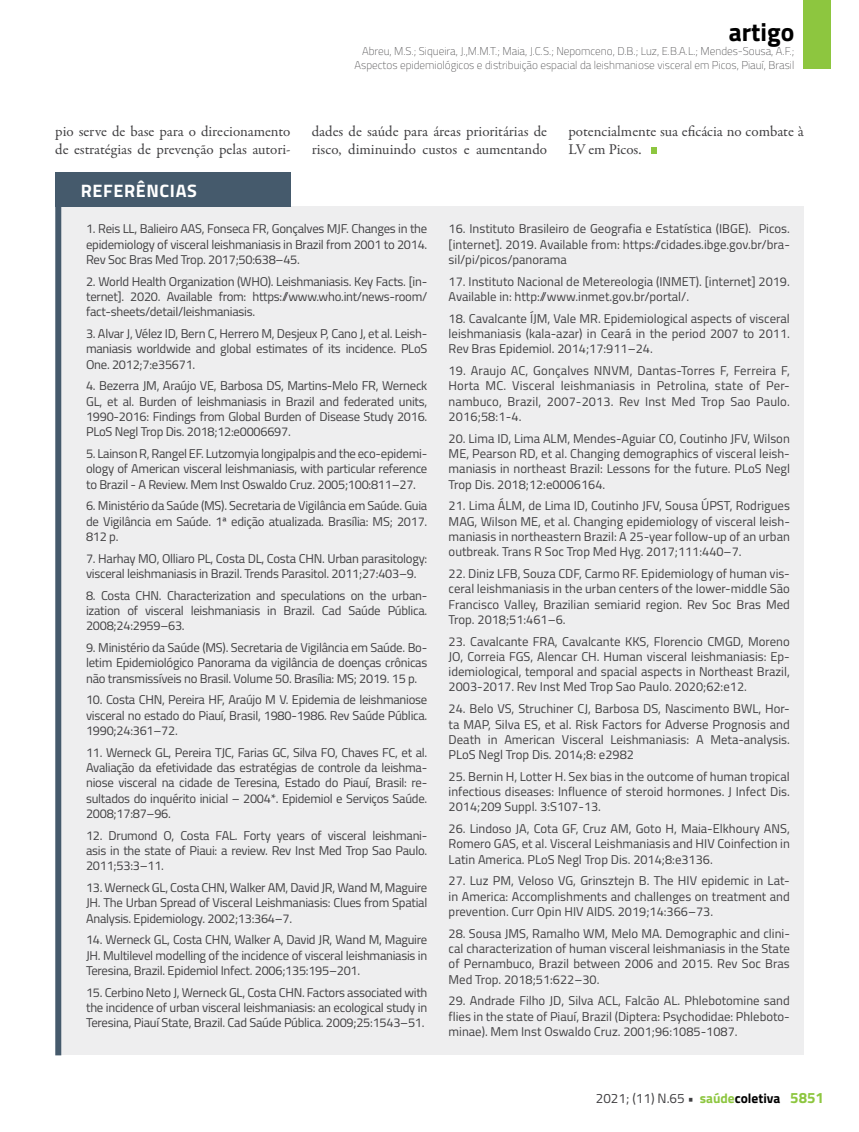
<style>
.page{position:relative;width:859px;height:1132px;background:#fff}
.page>*{position:absolute;margin:0;border:0;box-sizing:border-box;transform-origin:0 0}
.t1{font:700 25.5px "Titillium";color:#000}
.t2{font:700 18px "Titillium";letter-spacing:.035em;color:#fff}
.t3{font:15px/18px "Garamond Premr Pro";color:#414042}
.t4{font:13.5px "Titillium";color:#414042}
.t5{font:12.75px/15.3px "Titillium";letter-spacing:-.02em;color:#414042;text-align:justify}
.t6{font:12.75px/15.3px "Titillium";color:#414042}
.t7{font:100 11.25px/13.5px "Titillium";color:#414042;text-align:right}
.s1{font-weight:700}
.s2{font-weight:700;color:#8dc63f}
.s3{font-weight:700;color:#000}
.s4{font-weight:700;font-size:15px;color:#8dc63f}
</style>
<div class="page">
<div style="left:804px;top:0;width:27px;height:69px;background:#8dc63f"></div>
<svg style="left:651px;top:148px;width:6px;height:6px"></svg>
<div style="left:61px;top:206px;width:743px;height:848px;background:#eeeeef"></div>
<div style="left:55px;top:172px;width:236px;height:35px;background:#455a6c"></div>
<div style="left:55px;top:188px;width:6px;height:866px;background:#455a6c"></div>
<h1 class="t1" style="left:729px;top:12px;width:67px">artigo</h1>
<p class="t7" style="left:354px;top:44px;width:441px">Abreu, M.S.; Siqueira, J.,M.M.T.; Maia, J.C.S.; Nepomceno, D.B.; Luz, E.B.A.L.; Mendes-Sousa, A.F.;<br>Aspectos epidemiológicos e distribuição espacial da leishmaniose visceral em Picos, Piauí, Brasil</p>
<p class="t3" style="left:55px;top:122px;width:237px">pio serve de base para o direcionamento de estratégias de prevenção pelas autori-</p>
<p class="t3" style="left:312px;top:122px;width:237px">dades de saúde para áreas prioritárias de risco, diminuindo custos e aumentando</p>
<p class="t3" style="left:568px;top:122px;width:237px">potencialmente sua eficácia no combate à<br>LV em Picos.</p>
<h2 class="t2" style="left:81px;top:177px;width:117px">REFERÊNCIAS</h2>
<p class="t5" style="left:86px;top:220px;width:343px">1. Reis LL, Balieiro AAS, Fonseca FR, Gonçalves MJF. Changes in the epidemiology of visceral leishmaniasis in Brazil from 2001 to 2014.<br>Rev Soc Bras Med Trop. 2017;50:638–45.</p>
<p class="t5" style="left:86px;top:273px;width:343px">2. World Health Organization (WHO). Leishmaniasis. Key Facts. [in&shy;ternet]. 2020. Available from: https://www.who.int/news-room/ fact-sheets/detail/leishmaniasis.</p>
<p class="t5" style="left:86px;top:325px;width:343px">3. Alvar J, Vélez ID, Bern C, Herrero M, Desjeux P, Cano J, et al. Leish&shy;maniasis worldwide and global estimates of its incidence. PLoS One. 2012;7:e35671.</p>
<p class="t5" style="left:86px;top:377px;width:343px">4. Bezerra JM, Araújo VE, Barbosa DS, Martins-Melo FR, Werneck GL, et al. Burden of leishmaniasis in Brazil and federated units, 1990-2016: Findings from Global Burden of Disease Study 2016.<br>PLoS Negl Trop Dis. 2018;12:e0006697.</p>
<p class="t5" style="left:86px;top:445px;width:343px">5. Lainson R, Rangel EF. Lutzomyia longipalpis and the eco-epidemi&shy;ology of American visceral leishmaniasis, with particular reference to Brazil - A Review. Mem Inst Oswaldo Cruz. 2005;100:811–27.</p>
<p class="t5" style="left:86px;top:497px;width:343px">6. Ministério da Saúde (MS). Secretaria de Vigilância em Saúde. Guia de Vigilância em Saúde. 1ª edição atualizada. Brasília: MS; 2017.<br>812 p.</p>
<p class="t5" style="left:86px;top:549px;width:343px">7. Harhay MO, Olliaro PL, Costa DL, Costa CHN. Urban parasitology: visceral leishmaniasis in Brazil. Trends Parasitol. 2011;27:403–9.</p>
<p class="t5" style="left:86px;top:586px;width:343px">8. Costa CHN. Characterization and speculations on the urban&shy;ization of visceral leishmaniasis in Brazil. Cad Saúde Pública.<br>2008;24:2959–63.</p>
<p class="t5" style="left:86px;top:639px;width:343px">9. Ministério da Saúde (MS). Secretaria de Vigilância em Saúde. Bo&shy;letim Epidemiológico Panorama da vigilância de doenças crônicas não transmissíveis no Brasil. Volume 50. Brasília: MS; 2019. 15 p.</p>
<p class="t5" style="left:86px;top:691px;width:343px">10. Costa CHN, Pereira HF, Araújo M V. Epidemia de leishmaniose visceral no estado do Piauí, Brasil, 1980-1986. Rev Saúde Pública.<br>1990;24:361–72.</p>
<p class="t5" style="left:86px;top:743px;width:343px">11. Werneck GL, Pereira TJC, Farias GC, Silva FO, Chaves FC, et al.<br>Avaliação da efetividade das estratégias de controle da leishma&shy;niose visceral na cidade de Teresina, Estado do Piauí, Brasil: re&shy;sultados do inquérito inicial – 2004*. Epidemiol e Serviços Saúde.<br>2008;17:87–96.</p>
<p class="t5" style="left:86px;top:826px;width:343px">12. Drumond O, Costa FAL. Forty years of visceral leishmani&shy;asis in the state of Piaui: a review. Rev Inst Med Trop Sao Paulo.<br>2011;53:3–11.</p>
<p class="t5" style="left:86px;top:878px;width:343px">13. Werneck GL, Costa CHN, Walker AM, David JR, Wand M, Maguire JH. The Urban Spread of Visceral Leishmaniasis: Clues from Spatial Analysis. Epidemiology. 2002;13:364–7.</p>
<p class="t5" style="left:86px;top:931px;width:343px">14. Werneck GL, Costa CHN, Walker A, David JR, Wand M, Maguire JH. Multilevel modelling of the incidence of visceral leishmaniasis in Teresina, Brazil. Epidemiol Infect. 2006;135:195–201.</p>
<p class="t5" style="left:86px;top:983px;width:343px">15. Cerbino Neto J, Werneck GL, Costa CHN. Factors associated with the incidence of urban visceral leishmaniasis: an ecological study in Teresina, Piauí State, Brazil. Cad Saúde Pública. 2009;25:1543–51.</p>
<p class="t5" style="left:449px;top:220px;width:343px">16. Instituto Brasileiro de Geografia e Estatística (IBGE). Picos. [internet]. 2019. Available from: https://cidades.ibge.gov.br/bra&shy;sil/pi/picos/panorama</p>
<p class="t6" style="left:449px;top:273px;width:343px">17. Instituto Nacional de Metereologia (INMET). [internet] 2019.<br>Available in: http://www.inmet.gov.br/portal/.</p>
<p class="t5" style="left:449px;top:310px;width:343px">18. Cavalcante ÍJM, Vale MR. Epidemiological aspects of visceral leishmaniasis (kala-azar) in Ceará in the period 2007 to 2011.<br>Rev Bras Epidemiol. 2014;17:911–24.</p>
<p class="t5" style="left:449px;top:362px;width:343px">19. Araujo AC, Gonçalves NNVM, Dantas-Torres F, Ferreira F, Horta MC. Visceral leishmaniasis in Petrolina, state of Per&shy;nambuco, Brazil, 2007-2013. Rev Inst Med Trop Sao Paulo.<br>2016;58:1-4.</p>
<p class="t5" style="left:449px;top:430px;width:343px">20. Lima ID, Lima ALM, Mendes-Aguiar CO, Coutinho JFV, Wilson ME, Pearson RD, et al. Changing demographics of visceral leish&shy;maniasis in northeast Brazil: Lessons for the future. PLoS Negl Trop Dis. 2018;12:e0006164.</p>
<p class="t5" style="left:449px;top:497px;width:343px">21. Lima ÁLM, de Lima ID, Coutinho JFV, Sousa ÚPST, Rodrigues MAG, Wilson ME, et al. Changing epidemiology of visceral leish&shy;maniasis in northeastern Brazil: A 25-year follow-up of an urban outbreak. Trans R Soc Trop Med Hyg. 2017;111:440–7.</p>
<p class="t5" style="left:449px;top:565px;width:343px">22. Diniz LFB, Souza CDF, Carmo RF. Epidemiology of human vis&shy;ceral leishmaniasis in the urban centers of the lower-middle São Francisco Valley, Brazilian semiarid region. Rev Soc Bras Med Trop. 2018;51:461–6.</p>
<p class="t5" style="left:449px;top:632px;width:343px">23. Cavalcante FRA, Cavalcante KKS, Florencio CMGD, Moreno JO, Correia FGS, Alencar CH. Human visceral leishmaniasis: Ep&shy;idemiological, temporal and spacial aspects in Northeast Brazil, 2003-2017. Rev Inst Med Trop Sao Paulo. 2020;62:e12.</p>
<p class="t5" style="left:449px;top:700px;width:343px">24. Belo VS, Struchiner CJ, Barbosa DS, Nascimento BWL, Hor&shy;ta MAP, Silva ES, et al. Risk Factors for Adverse Prognosis and Death in American Visceral Leishmaniasis: A Meta-analysis.<br>PLoS Negl Trop Dis. 2014;8: e2982</p>
<p class="t5" style="left:449px;top:767px;width:343px">25. Bernin H, Lotter H. Sex bias in the outcome of human tropical infectious diseases: Influence of steroid hormones. J Infect Dis.<br>2014;209 Suppl. 3:S107-13.</p>
<p class="t5" style="left:449px;top:820px;width:343px">26. Lindoso JA, Cota GF, Cruz AM, Goto H, Maia-Elkhoury ANS, Romero GAS, et al. Visceral Leishmaniasis and HIV Coinfection in Latin America. PLoS Negl Trop Dis. 2014;8:e3136.</p>
<p class="t5" style="left:449px;top:872px;width:343px">27. Luz PM, Veloso VG, Grinsztejn B. The HIV epidemic in Lat&shy;in America: Accomplishments and challenges on treatment and prevention. Curr Opin HIV AIDS. 2019;14:366–73.</p>
<p class="t5" style="left:449px;top:924px;width:343px">28. Sousa JMS, Ramalho WM, Melo MA. Demographic and clini&shy;cal characterization of human visceral leishmaniasis in the State of Pernambuco, Brazil between 2006 and 2015. Rev Soc Bras Med Trop. 2018;51:622–30.</p>
<p class="t5" style="left:449px;top:992px;width:343px">29. Andrade Filho JD, Silva ACL, Falcão AL. Phlebotomine sand flies in the state of Piauí, Brazil (Diptera: Psychodidae: Phleboto&shy;minae). Mem Inst Oswaldo Cruz. 2001;96:1085-1087.</p>
<p class="t4" style="left:596px;top:1087px;width:230px">2021; (11) N.65 <span class="s1">•</span> <span class="s2">saúde</span><span class="s3">coletiva</span> <span class="s4">5851</span></p>
</div>
